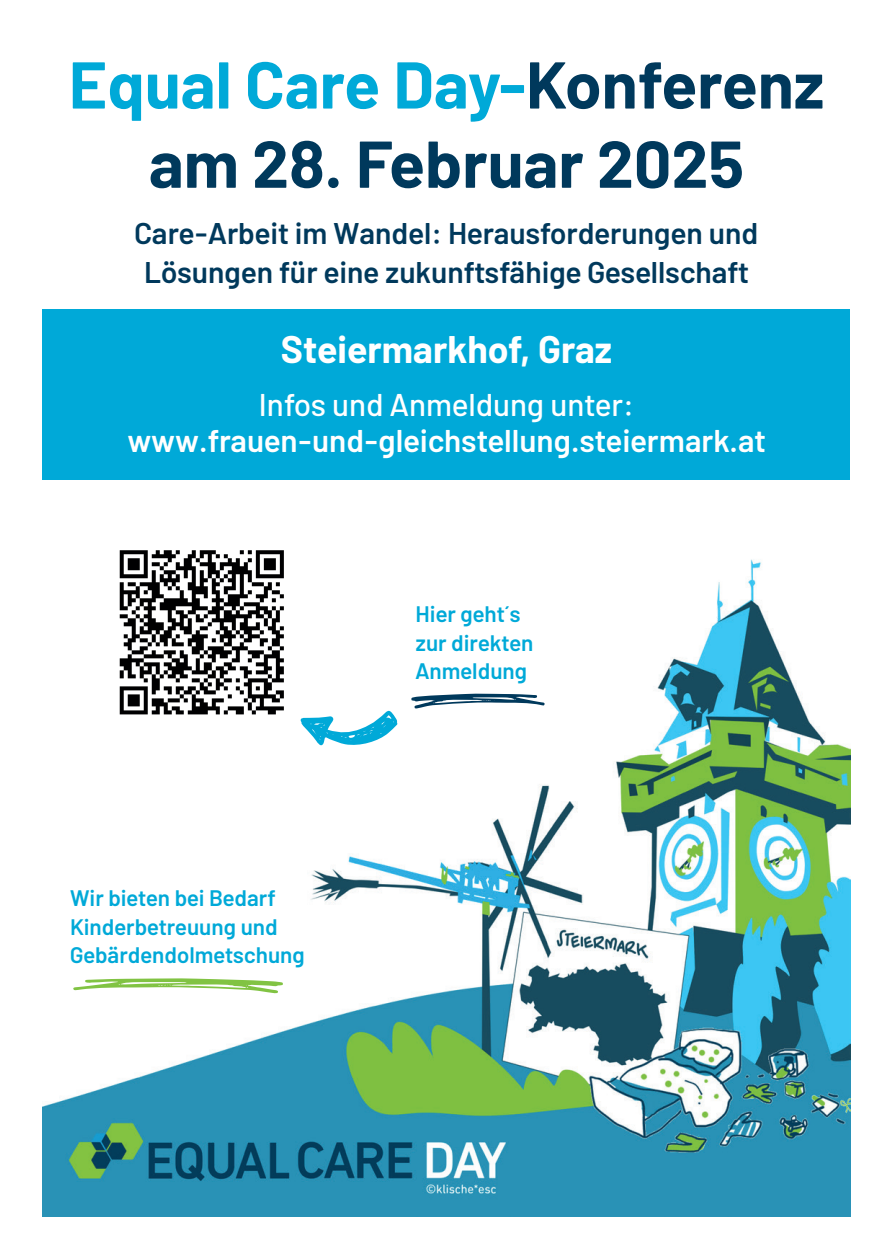
<style>
.page{position:relative;width:893px;height:1259px;background:#fff}
.page>*{position:absolute;margin:0;border:0;box-sizing:border-box;transform-origin:0 0}
.t1{font:700 66px/79.2px "Barlow";color:#00395c;text-align:center}
.t2{font:700 37.5px "Barlow";color:#fff}
.t3{font:600 31.5px "Barlow";color:#fff}
.t4{font:500 31.5px "Barlow";color:#fff}
.t5{font:600 30px/39px "Barlow";color:#00395c;text-align:center}
.t6{font:600 22.5px/28.5px "Barlow";color:#00a9d8}
.s1{color:#00a9d8}
</style>
<div class="page">
<img style="left:43px;top:550px;width:807px;height:666px">
<div style="left:43px;top:310px;width:807px;height:170px;background:#00a9d8"></div>
<svg style="left:120px;top:550px;width:164px;height:164px"></svg>
<svg style="left:300px;top:701px;width:98px;height:47px"></svg>
<svg style="left:411px;top:693px;width:134px;height:16px"></svg>
<svg style="left:73px;top:978px;width:210px;height:15px"></svg>
<h1 class="t1" style="left:69px;top:40px;width:757px"><span class="s1">Equal Care Day-</span>Konferenz am 28. Februar 2025</h1>
<h3 class="t5" style="left:135px;top:211px;width:625px">Care-Arbeit im Wandel: Herausforderungen und<br>Lösungen für eine zukunftsfähige Gesellschaft</h3>
<h2 class="t2" style="left:281px;top:322px;width:333px">Steiermarkhof, Graz</h2>
<h3 class="t4" style="left:259px;top:382px;width:377px">Infos und Anmeldung unter:</h3>
<h3 class="t3" style="left:127px;top:417px;width:640px">www.frauen-und-gleichstellung.steiermark.at</h3>
<p class="t6" style="left:70px;top:882px;width:236px">Wir bieten bei Bedarf<br>Kinderbetreuung und<br>Gebärdendolmetschung</p>
<p class="t6" style="left:415px;top:598px;width:119px">Hier geht´s zur direkten<br>Anmeldung</p>
</div>
